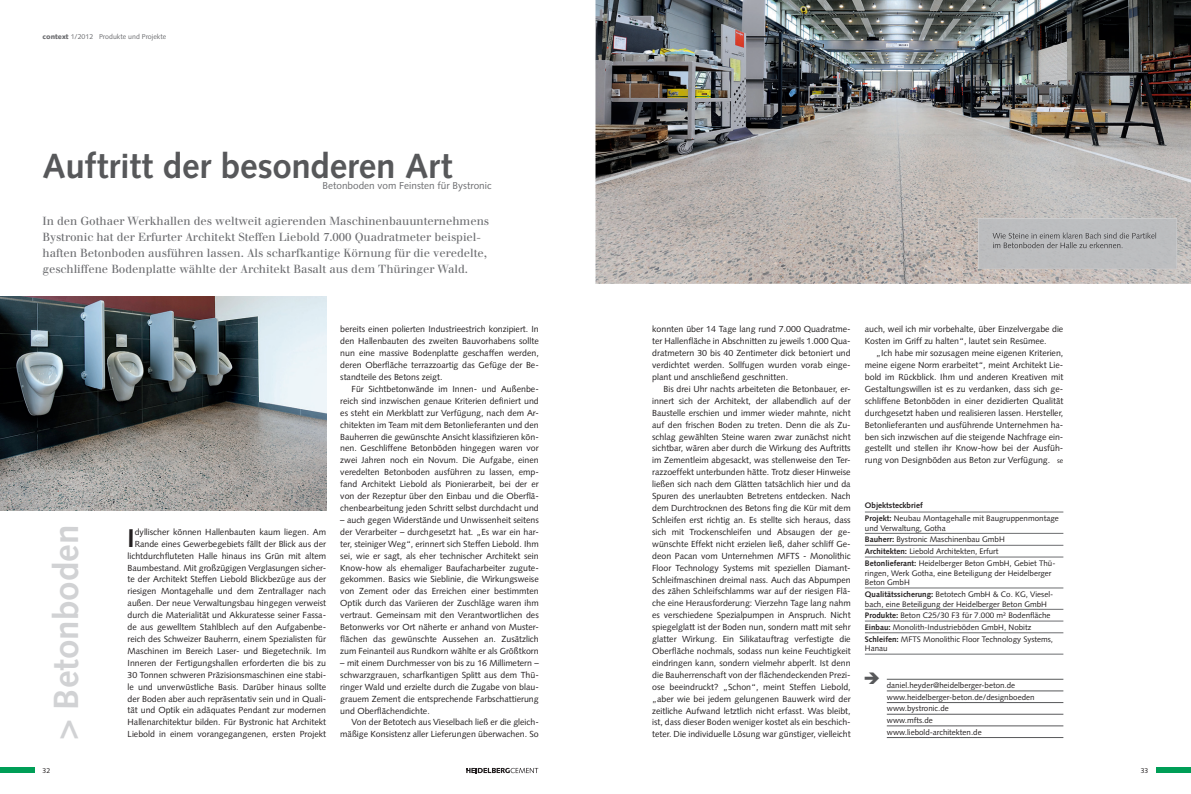
<style>
.page{position:relative;width:1191px;height:794px;background:#fff}
.page>*{position:absolute;margin:0;border:0;box-sizing:border-box;transform-origin:0 0}
.t1{font:700 35px "Syntax";letter-spacing:-.005em;color:#57585a}
.t2{font:700 35px "Syntax";color:#d1d2d4}
.t3{font:700 25.7px "Syntax";color:#231f20}
.t4{font:11.5px/16px "Walbaum";letter-spacing:-.005em;color:#6c6d70}
.t5{font:10px "Syntax";color:#6c6d70}
.t6{font:8.8px/11.9px "Syntax";color:#231f20;text-align:justify}
.t7{font:8px/11.7px "Syntax";color:#231f20}
.t8{font:7px "Syntax";color:#6c6d70}
.t9{font:7px "Syntax";color:#231f20}
.s1{font-weight:900}
.s2{font-weight:700}
</style>
<div class="page">
<svg style="left:466px;top:768px;width:72px;height:5px"></svg>
<div style="left:0;top:768px;width:34px;height:5px;background:#009e57"></div>
<div style="left:1157px;top:768px;width:34px;height:5px;background:#009e57"></div>
<img style="left:0;top:297px;width:326px;height:214px">
<hr style="left:886px;top:679px;width:177px;height:1px;background:#57585a">
<hr style="left:886px;top:690px;width:177px;height:1px;background:#57585a">
<hr style="left:886px;top:702px;width:177px;height:1px;background:#57585a">
<hr style="left:886px;top:714px;width:177px;height:1px;background:#57585a">
<hr style="left:886px;top:725px;width:177px;height:1px;background:#57585a">
<hr style="left:886px;top:737px;width:177px;height:1px;background:#57585a">
<hr style="left:865px;top:512px;width:198px;height:1px;background:#6c6d70">
<hr style="left:865px;top:533px;width:198px;height:1px;background:#6c6d70">
<hr style="left:865px;top:545px;width:198px;height:1px;background:#6c6d70">
<hr style="left:865px;top:557px;width:198px;height:1px;background:#6c6d70">
<hr style="left:865px;top:588px;width:198px;height:1px;background:#6c6d70">
<hr style="left:865px;top:609px;width:198px;height:1px;background:#6c6d70">
<hr style="left:865px;top:621px;width:198px;height:1px;background:#6c6d70">
<hr style="left:865px;top:632px;width:198px;height:1px;background:#6c6d70">
<hr style="left:865px;top:654px;width:198px;height:1px;background:#6c6d70">
<img style="left:595px;top:0;width:596px;height:284px">
<div style="left:978px;top:218px;width:198px;height:51px;background:#bcbec0"></div>
<img style="left:992px;top:232px;width:164px;height:7px">
<img style="left:993px;top:242px;width:130px;height:6px">
<p class="t8" style="left:43px;top:33px;width:125px"><span class="s1">context</span> 1/2012 Produkte und Projekte</p>
<h1 class="t1" style="left:43px;top:145px;width:411px">Auftritt der besonderen Art</h1>
<p class="t5" style="left:322px;top:180px;width:170px">Betonboden vom Feinsten für Bystronic</p>
<p class="t4" style="left:43px;top:213px;width:448px">In den Gothaer Werkhallen des weltweit agierenden Maschinenbauunternehmens Bystronic hat der Erfurter Architekt Steffen Liebold 7.000 Quadratmeter beispiel&shy;haften Betonboden ausführen lassen. Als scharfkantige Körnung für die veredelte, geschliffene Bodenplatte wählte der Architekt Basalt aus dem Thüringer Wald.</p>
<h1 class="t2" style="left:46px;top:740px;width:217px;rotate:-90deg">&gt; Betonboden</h1>
<p class="t6" style="left:128px;top:526px;width:200px;text-align:right">dyllischer können Hallenbauten kaum liegen. Am Rande eines Gewerbegebiets fällt der Blick aus der lichtdurchfluteten Halle hinaus ins Grün mit altem Baumbestand. Mit großzügigen Verglasungen sicher&shy;te der Architekt Steffen Liebold Blickbezüge aus der riesigen Montagehalle und dem Zentrallager nach außen. Der neue Verwaltungsbau hingegen verweist durch die Materialität und Akkuratesse seiner Fassa&shy;de aus gewelltem Stahlblech auf den Aufgabenbe&shy;reich des Schweizer Bauherrn, einem Spezialisten für Maschinen im Bereich Laser- und Biegetechnik. Im Inneren der Fertigungshallen erforderten die bis zu 30 Tonnen schweren Präzisionsmaschinen eine stabi&shy;le und unverwüstliche Basis. Darüber hinaus sollte der Boden aber auch repräsentativ sein und in Quali&shy;tät und Optik ein adäquates Pendant zur modernen Hallenarchitektur bilden. Für Bystronic hat Architekt Liebold in einem vorangegangenen, ersten Projekt</p>
<h2 class="t3" style="left:128px;top:523px;width:9px">I</h2>
<p class="t6" style="left:340px;top:323px;width:200px">bereits einen polierten Industrieestrich konzipiert. In den Hallenbauten des zweiten Bauvorhabens sollte nun eine massive Bodenplatte geschaffen werden, deren Oberfläche terrazzoartig das Gefüge der Be&shy;standteile des Betons zeigt.</p>
<p class="t6" style="left:340px;top:383px;width:200px;text-indent:11px">Für Sichtbetonwände im Innen- und Außenbe&shy;reich sind inzwischen genaue Kriterien definiert und es steht ein Merkblatt zur Verfügung, nach dem Ar&shy;chitekten im Team mit dem Betonlieferanten und den Bauherren die gewünschte Ansicht klassifizieren kön&shy;nen. Geschliffene Betonböden hingegen waren vor zwei Jahren noch ein Novum. Die Aufgabe, einen veredelten Betonboden ausführen zu lassen, emp&shy;fand Architekt Liebold als Pionierarbeit, bei der er von der Rezeptur über den Einbau und die Oberflä&shy;chenbearbeitung jeden Schritt selbst durchdacht und</p>
<p class="t6" style="left:340px;top:514px;width:200px">– auch gegen Widerstände und Unwissenheit seitens der Verarbeiter – durchgesetzt hat. „Es war ein har&shy;ter, steiniger Weg“, erinnert sich Steffen Liebold. Ihm sei, wie er sagt, als eher technischer Architekt sein Know-how als ehemaliger Baufacharbeiter zugute&shy;gekommen. Basics wie Sieblinie, die Wirkungsweise von Zement oder das Erreichen einer bestimmten Optik durch das Variieren der Zuschläge waren ihm vertraut. Gemeinsam mit den Verantwortlichen des Betonwerks vor Ort näherte er anhand von Muster&shy;flächen das gewünschte Aussehen an. Zusätzlich zum Feinanteil aus Rundkorn wählte er als Größtkorn</p>
<p class="t6" style="left:340px;top:657px;width:200px">– mit einem Durchmesser von bis zu 16 Millimetern – schwarzgrauen, scharfkantigen Splitt aus dem Thü&shy;ringer Wald und erzielte durch die Zugabe von blau&shy;grauem Zement die entsprechende Farbschattierung und Oberflächendichte.</p>
<p class="t6" style="left:340px;top:716px;width:200px;text-align:right">Von der Betotech aus Vieselbach ließ er die gleich&shy;mäßige Konsistenz aller Lieferungen überwachen. So</p>
<p class="t6" style="left:652px;top:323px;width:200px">konnten über 14 Tage lang rund 7.000 Quadratme&shy;ter Hallenfläche in Abschnitten zu jeweils 1.000 Qua&shy;dratmetern 30 bis 40 Zentimeter dick betoniert und verdichtet werden. Sollfugen wurden vorab einge&shy;plant und anschließend geschnitten.</p>
<p class="t6" style="left:652px;top:383px;width:200px;text-indent:11px">Bis drei Uhr nachts arbeiteten die Betonbauer, er&shy;innert sich der Architekt, der allabendlich auf der Baustelle erschien und immer wieder mahnte, nicht auf den frischen Boden zu treten. Denn die als Zu&shy;schlag gewählten Steine waren zwar zunächst nicht sichtbar, wären aber durch die Wirkung des Auftritts im Zementleim abgesackt, was stellenweise den Ter&shy;razzoeffekt unterbunden hätte. Trotz dieser Hinweise ließen sich nach dem Glätten tatsächlich hier und da Spuren des unerlaubten Betretens entdecken. Nach dem Durchtrocknen des Betons fing die Kür mit dem Schleifen erst richtig an. Es stellte sich heraus, dass sich mit Trockenschleifen und Absaugen der ge&shy;wünschte Effekt nicht erzielen ließ, daher schliff Ge&shy;deon Pacan vom Unternehmen MFTS - Monolithic Floor Technology Systems mit speziellen Diamant-Schleifmaschinen dreimal nass. Auch das Abpumpen des zähen Schleifschlamms war auf der riesigen Flä&shy;che eine Herausforderung: Vierzehn Tage lang nahm es verschiedene Spezialpumpen in Anspruch. Nicht spiegelglatt ist der Boden nun, sondern matt mit sehr glatter Wirkung. Ein Silikatauftrag verfestigte die Oberfläche nochmals, sodass nun keine Feuchtigkeit eindringen kann, sondern vielmehr abperlt. Ist denn die Bauherrenschaft von der flächendeckenden Prezi&shy;ose beeindruckt? „Schon“, meint Steffen Liebold, „aber wie bei jedem gelungenen Bauwerk wird der zeitliche Aufwand letztlich nicht erfasst. Was bleibt, ist, dass dieser Boden weniger kostet als ein beschich&shy;teter. Die individuelle Lösung war günstiger, vielleicht</p>
<p class="t6" style="left:865px;top:323px;width:200px">auch, weil ich mir vorbehalte, über Einzelvergabe die<br>Kosten im Griff zu halten“, lautet sein Resümee.</p>
<p class="t6" style="left:865px;top:347px;width:200px;text-indent:11px">„Ich habe mir sozusagen meine eigenen Kriterien, meine eigene Norm erarbeitet“, meint Architekt Lie&shy;bold im Rückblick. Ihm und anderen Kreativen mit Gestaltungswillen ist es zu verdanken, dass sich ge&shy;schliffene Betonböden in einer dezidierten Qualität durchgesetzt haben und realisieren lassen. Hersteller, Betonlieferanten und ausführende Unternehmen ha&shy;ben sich inzwischen auf die steigende Nachfrage ein&shy;gestellt und stellen ihr Know-how bei der Ausfüh&shy;rung von Designböden aus Beton zur Verfügung.</p>
<p class="t9" style="left:1057px;top:457px;width:8px">se</p>
<p class="t7" style="left:865px;top:499px;width:195px;line-height:12.9px"><span class="s2">Objektsteckbrief<br>Projekt:</span> Neubau Montagehalle mit Baugruppenmontage</p>
<p class="t7" style="left:865px;top:522px;width:192px">und Verwaltung, Gotha<br><span class="s2">Bauherr:</span> Bystronic Maschinenbau GmbH<br><span class="s2">Architekten:</span> Liebold Architekten, Erfurt<br><span class="s2">Betonlieferant:</span> Heidelberger Beton GmbH, Gebiet Thü-</p>
<p class="t7" style="left:865px;top:568px;width:188px;line-height:9.6px">ringen, Werk Gotha, eine Beteiligung der Heidelberger<br>Beton GmbH</p>
<p class="t7" style="left:865px;top:589px;width:190px;line-height:9.6px"><span class="s2">Qualitätssicherung:</span> Betotech GmbH &amp; Co. KG, Viesel&shy;bach, eine Beteiligung der Heidelberger Beton GmbH</p>
<p class="t7" style="left:865px;top:609px;width:190px"><span class="s2">Produkte:</span> Beton C25/30 F3 für 7.000 m² Bodenfläche<br><span class="s2">Einbau:</span> Monolith-Industrieböden GmbH, Nobitz<br><span class="s2">Schleifen:</span> MFTS Monolithic Floor Technology Systems,</p>
<p class="t7" style="left:865px;top:642px;width:24px">Hanau</p>
<p class="t7" style="left:886px;top:679px;width:149px">daniel.heyder@heidelberger-beton.de www.heidelberger-beton.de/designboeden www.bystronic.de<br>www.mfts.de<br>www.liebold-architekten.de</p>
<p class="t9" style="left:43px;top:766px;width:9px">32</p>
<p class="t9" style="left:1140px;top:766px;width:9px">33</p>
</div>
